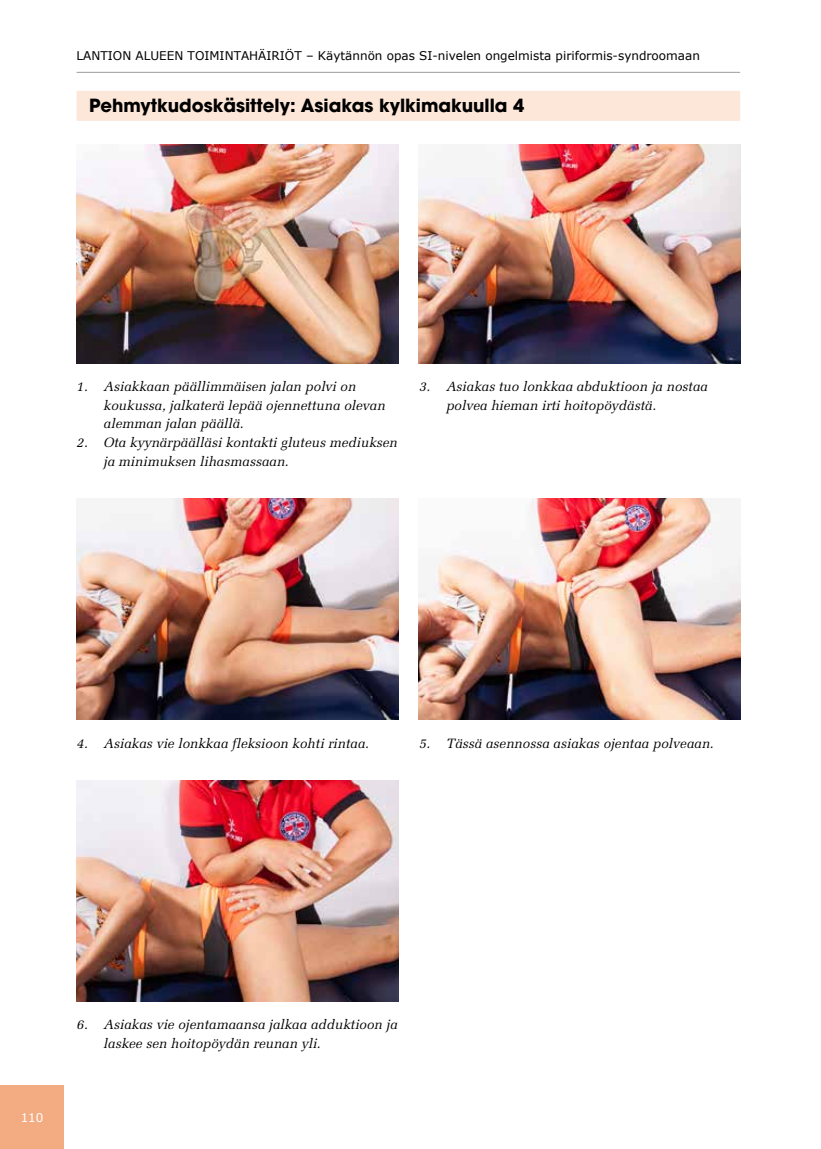
<style>
.page{position:relative;width:821px;height:1149px;background:#fff}
.page>*{position:absolute;margin:0;border:0;box-sizing:border-box;transform-origin:0 0}
.t1{font:700 18px "Avant Garde";color:#000}
.t2{font:italic 13.5px/18.8px "Melior";color:#000}
.t3{font:12px "Verdana";color:#000}
.t4{font:12px "Verdana";color:#fff}
</style>
<div class="page">
<hr style="left:77px;top:72px;width:663px;height:1px;background:#9d9d9c">
<div style="left:0;top:1084px;width:64px;height:64px;background:#f3ab81"></div>
<div style="left:77px;top:91px;width:663px;height:30px;background:#fce7d9"></div>
<img style="left:77px;top:144px;width:321px;height:219px">
<img style="left:418px;top:144px;width:322px;height:219px">
<img style="left:77px;top:498px;width:321px;height:221px">
<img style="left:418px;top:498px;width:322px;height:221px">
<img style="left:77px;top:780px;width:321px;height:220px">
<p class="t3" style="left:77px;top:48px;width:625px">LANTION ALUEEN TOIMINTAHÄIRIÖT – Käytännön opas SI-nivelen ongelmista piriformis-syndroomaan</p>
<h1 class="t1" style="left:89px;top:94px;width:436px">Pehmytkudoskäsittely: Asiakas kylkimakuulla 4</h1>
<p class="t2" style="left:104px;top:377px;width:283px;text-indent:-27px">1. Asiakkaan päällimmäisen jalan polvi on koukussa, jalkaterä lepää ojennettuna olevan alemman jalan päällä.</p>
<p class="t2" style="left:104px;top:433px;width:295px;text-indent:-27px">2. Ota kyynärpäälläsi kontakti gluteus mediuksen ja minimuksen lihasmassaan.</p>
<p class="t2" style="left:446px;top:377px;width:263px;text-indent:-27px">3. Asiakas tuo lonkkaa abduktioon ja nostaa polvea hieman irti hoitopöydästä.</p>
<p class="t2" style="left:77px;top:733px;width:294px">4. Asiakas vie lonkkaa fleksioon kohti rintaa.</p>
<p class="t2" style="left:419px;top:733px;width:296px">5. Tässä asennossa asiakas ojentaa polveaan.</p>
<p class="t4" style="left:21px;top:1109px;width:24px">110</p>
<p class="t2" style="left:104px;top:1014px;width:295px;text-indent:-27px">6. Asiakas vie ojentamaansa jalkaa adduktioon ja laskee sen hoitopöydän reunan yli.</p>
</div>
